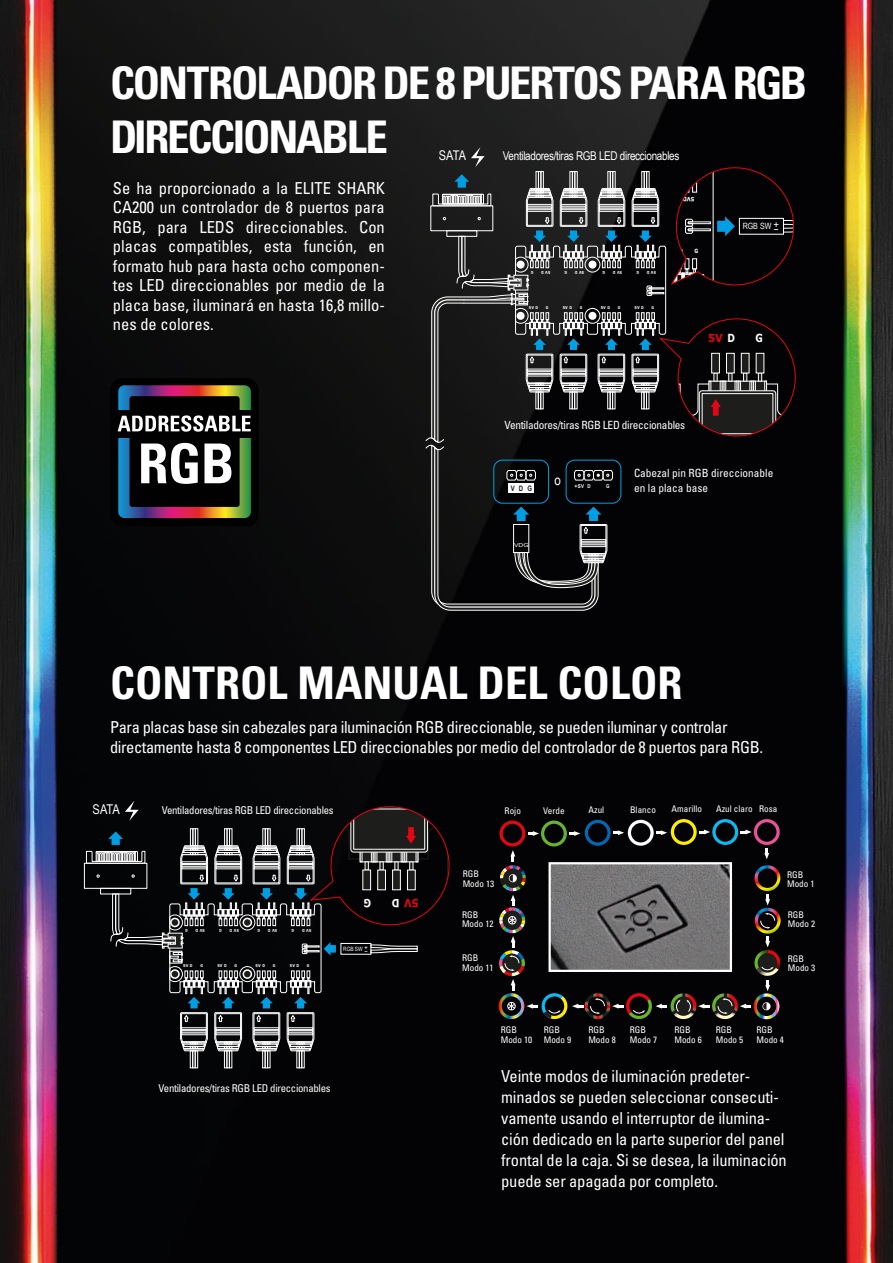
<style>
.page{position:relative;width:893px;height:1263px;background:#fff}
.page>*{position:absolute;margin:0;border:0;box-sizing:border-box;transform-origin:0 0}
.t1{font:700 condensed 45px/54px "Univers";letter-spacing:-.05em;color:#fff}
.t2{font:700 condensed 45px "Univers";color:#fff}
.t3{font:condensed 16.5px/19.5px "Univers";letter-spacing:-.01em;color:#fff}
.t4{font:14.1px "Arial Narrow";color:#fff}
.t5{font:13.5px "Arial Narrow";color:#fff}
.t6{font:13.35px "Arial Narrow";color:#fff}
.t7{font:12.15px "Arial Narrow";letter-spacing:-.025em;color:#fff}
.t8{font:condensed 11.25px/15px "Univers";color:#fff}
.t9{font:condensed 11.25px "Univers";letter-spacing:-.025em;color:#fff}
.t10{font:700 11.25px "Verdana";color:#fff;scale:.82 1}
.t11{font:700 11.1px "Verdana";color:#e30613;scale:.91 1}
.t12{font:700 11.1px "Verdana";color:#fff;scale:.82 1}
.t13{font:condensed 10.8px "Univers";letter-spacing:-.025em;color:#fff}
.t14{font:condensed 9.15px/9.1px "Univers";color:#fff}
.t15{font:8.7px "Arial Narrow";color:#fff}
.t16{font:700 7.5px "Arial";color:#1d1d1b;scale:.8 1}
.t17{font:5.85px "Arial Narrow";color:#fff}
.t18{font:700 5.7px "Verdana";color:#fff;scale:.91 1}
.t19{font:700 5.7px "Verdana";color:#fff;scale:.82 1}
.t20{font:700 5.4px "Arial";color:#fff}
.t21{font:5.4px "Arial";color:#fff;scale:1.25 1}
.t22{font:700 5.4px "Arial Narrow";color:#fff}
.t23{font:700 3.9px "Verdana";color:#fff;scale:.91 1}
.t24{font:700 3.9px "Verdana";color:#fff;scale:.82 1}
.s1{font-family:"Arial";font-size:9.75px}
.s2{color:#fff}
.s3{font-family:"Arial Narrow"}
.s4{font-size:11.25px;color:#fff}
.s5{font-family:"Arial";font-size:6.6px}
</style>
<div class="page">
<img style="left:0;top:0;width:893px;height:1263px">
<div style="left:111px;top:378px;width:148px;height:148px;background:#010101;border-radius:12px"></div>
<svg style="left:118px;top:385px;width:133px;height:133px"></svg>
<div style="left:84px;top:863px;width:63px;height:25px;border:1px solid #fff"></div>
<svg style="left:425px;top:147px;width:378px;height:463px;background:#1e1e20"></svg>
<svg style="left:86px;top:799px;width:371px;height:269px;background:#1e1f21"></svg>
<svg style="left:498px;top:819px;width:283px;height:202px;background:#3c3a39"></svg>
<h1 class="t1" style="left:110px;top:56px;width:699px">CONTROLADOR DE 8 PUERTOS PARA RGB<br>DIRECCIONABLE</h1>
<p class="t6" style="left:439px;top:146px;width:29px">SATA</p>
<p class="t7" style="left:503px;top:147px;width:178px">Ventiladores/tiras RGB LED direccionables</p>
<p class="t3" style="left:113px;top:178px;width:274px;text-align:justify">Se ha proporcionado a la ELITE SHARK CA200 un controlador de 8 puertos para RGB, para LEDS direccionables. Con placas compatibles, esta función, en formato hub para hasta ocho componen&shy;tes LED direccionables por medio de la placa base, iluminará en hasta 16,8 millo&shy;nes de colores.</p>
<p class="t24" style="left:533px;top:275px;width:5px;rotate:-180deg">G</p>
<p class="t23" style="left:550px;top:275px;width:12px;rotate:-180deg">5V D</p>
<p class="t24" style="left:567px;top:275px;width:5px;rotate:-180deg">G</p>
<p class="t23" style="left:584px;top:275px;width:12px;rotate:-180deg">5V D</p>
<p class="t24" style="left:605px;top:275px;width:5px;rotate:-180deg">G</p>
<p class="t23" style="left:622px;top:275px;width:12px;rotate:-180deg">5V D</p>
<p class="t24" style="left:639px;top:275px;width:5px;rotate:-180deg">G</p>
<p class="t23" style="left:656px;top:275px;width:12px;rotate:-180deg">5V D</p>
<p class="t23" style="left:529px;top:305px;width:12px">5V D</p>
<p class="t24" style="left:546px;top:305px;width:5px">G</p>
<p class="t23" style="left:563px;top:305px;width:12px">5V D</p>
<p class="t24" style="left:580px;top:305px;width:5px">G</p>
<p class="t23" style="left:601px;top:305px;width:12px">5V D</p>
<p class="t24" style="left:618px;top:305px;width:5px">G</p>
<p class="t23" style="left:635px;top:305px;width:12px">5V D</p>
<p class="t24" style="left:652px;top:305px;width:5px">G</p>
<p class="t18" style="left:695px;top:203px;width:14px;rotate:-180deg">5VD</p>
<p class="t19" style="left:695px;top:247px;width:6px">G</p>
<p class="t15" style="left:743px;top:220px;width:38px">RGB SW <sup>+</sup><span class="s1">-</span></p>
<p class="t11" style="left:708px;top:330px;width:31px">5V <span class="s2">D</span></p>
<p class="t12" style="left:755px;top:330px;width:11px">G</p>
<p class="t9" style="left:504px;top:418px;width:182px">Ventiladores/tiras RGB LED direccionables</p>
<p class="t16" style="left:511px;top:483px;width:28px">V D G</p>
<p class="t21" style="left:514px;top:541px;width:13px">VDG</p>
<p class="t4" style="left:555px;top:470px;width:8px">o</p>
<p class="t20" style="left:575px;top:482px;width:17px">+5<span class="s3">V D</span></p>
<p class="t22" style="left:606px;top:482px;width:5px">G</p>
<p class="t8" style="left:634px;top:465px;width:141px">Cabezal pin RGB direccionable en la placa base</p>
<h1 class="t2" style="left:110px;top:655px;width:574px">CONTROL MANUAL DEL COLOR</h1>
<p class="t3" style="left:110px;top:718px;width:654px">Para placas base sin cabezales para iluminación RGB direccionable, se pueden iluminar y controlar directamente hasta 8 componentes LED direccionables por medio del controlador de 8 puertos para RGB.</p>
<p class="t5" style="left:93px;top:799px;width:29px">SATA</p>
<p class="t13" style="left:162px;top:803px;width:173px">Ventiladores/tiras RGB LED direccionables</p>
<p class="t24" style="left:188px;top:933px;width:5px;rotate:-180deg">G</p>
<p class="t23" style="left:205px;top:933px;width:12px;rotate:-180deg">5V D</p>
<p class="t24" style="left:222px;top:933px;width:5px;rotate:-180deg">G</p>
<p class="t23" style="left:239px;top:933px;width:12px;rotate:-180deg">5V D</p>
<p class="t24" style="left:260px;top:933px;width:5px;rotate:-180deg">G</p>
<p class="t23" style="left:277px;top:933px;width:12px;rotate:-180deg">5V D</p>
<p class="t24" style="left:294px;top:933px;width:5px;rotate:-180deg">G</p>
<p class="t23" style="left:311px;top:933px;width:12px;rotate:-180deg">5V D</p>
<p class="t23" style="left:183px;top:963px;width:12px">5V D</p>
<p class="t24" style="left:200px;top:963px;width:5px">G</p>
<p class="t23" style="left:217px;top:963px;width:12px">5V D</p>
<p class="t24" style="left:235px;top:963px;width:5px">G</p>
<p class="t23" style="left:256px;top:963px;width:12px">5V D</p>
<p class="t24" style="left:273px;top:963px;width:5px">G</p>
<p class="t23" style="left:290px;top:963px;width:12px">5V D</p>
<p class="t24" style="left:307px;top:963px;width:5px">G</p>
<p class="t10" style="left:371px;top:911px;width:11px;rotate:-180deg">G</p>
<p class="t11" style="left:419px;top:911px;width:31px;rotate:-180deg">5V <span class="s4">D</span></p>
<p class="t17" style="left:343px;top:944px;width:26px">RGB SW <sup>+</sup><span class="s5">-</span></p>
<p class="t13" style="left:159px;top:1082px;width:173px">Ventiladores/tiras RGB LED direccionables</p>
<p class="t14" style="left:505px;top:806px;width:18px">Rojo</p>
<p class="t14" style="left:543px;top:806px;width:23px">Verde</p>
<p class="t14" style="left:588px;top:805px;width:17px">Azul</p>
<p class="t14" style="left:630px;top:805px;width:27px">Blanco</p>
<p class="t14" style="left:672px;top:804px;width:32px">Amarillo</p>
<p class="t14" style="left:716px;top:804px;width:63px">Azul claro Rosa</p>
<p class="t14" style="left:463px;top:869px;width:33px">RGB<br>Modo 13</p>
<p class="t14" style="left:462px;top:910px;width:33px">RGB<br>Modo 12</p>
<p class="t14" style="left:462px;top:953px;width:33px">RGB<br>Modo 11</p>
<p class="t14" style="left:787px;top:870px;width:29px">RGB<br>Modo 1</p>
<p class="t14" style="left:788px;top:910px;width:29px">RGB<br>Modo 2</p>
<p class="t14" style="left:788px;top:954px;width:29px">RGB<br>Modo 3</p>
<p class="t14" style="left:501px;top:1025px;width:33px">RGB<br>Modo 10</p>
<p class="t14" style="left:544px;top:1025px;width:29px">RGB<br>Modo 9</p>
<p class="t14" style="left:588px;top:1025px;width:29px">RGB<br>Modo 8</p>
<p class="t14" style="left:630px;top:1025px;width:29px">RGB<br>Modo 7</p>
<p class="t14" style="left:674px;top:1025px;width:29px">RGB<br>Modo 6</p>
<p class="t14" style="left:716px;top:1025px;width:29px">RGB<br>Modo 5</p>
<p class="t14" style="left:756px;top:1025px;width:29px">RGB<br>Modo 4</p>
<p class="t3" style="left:501px;top:1065px;width:287px;line-height:21px">Veinte modos de iluminación predeter&shy;minados se pueden seleccionar consecuti&shy;vamente usando el interruptor de ilumina&shy;ción dedicado en la parte superior del panel frontal de la caja. Si se desea, la iluminación puede ser apagada por completo.</p>
</div>
